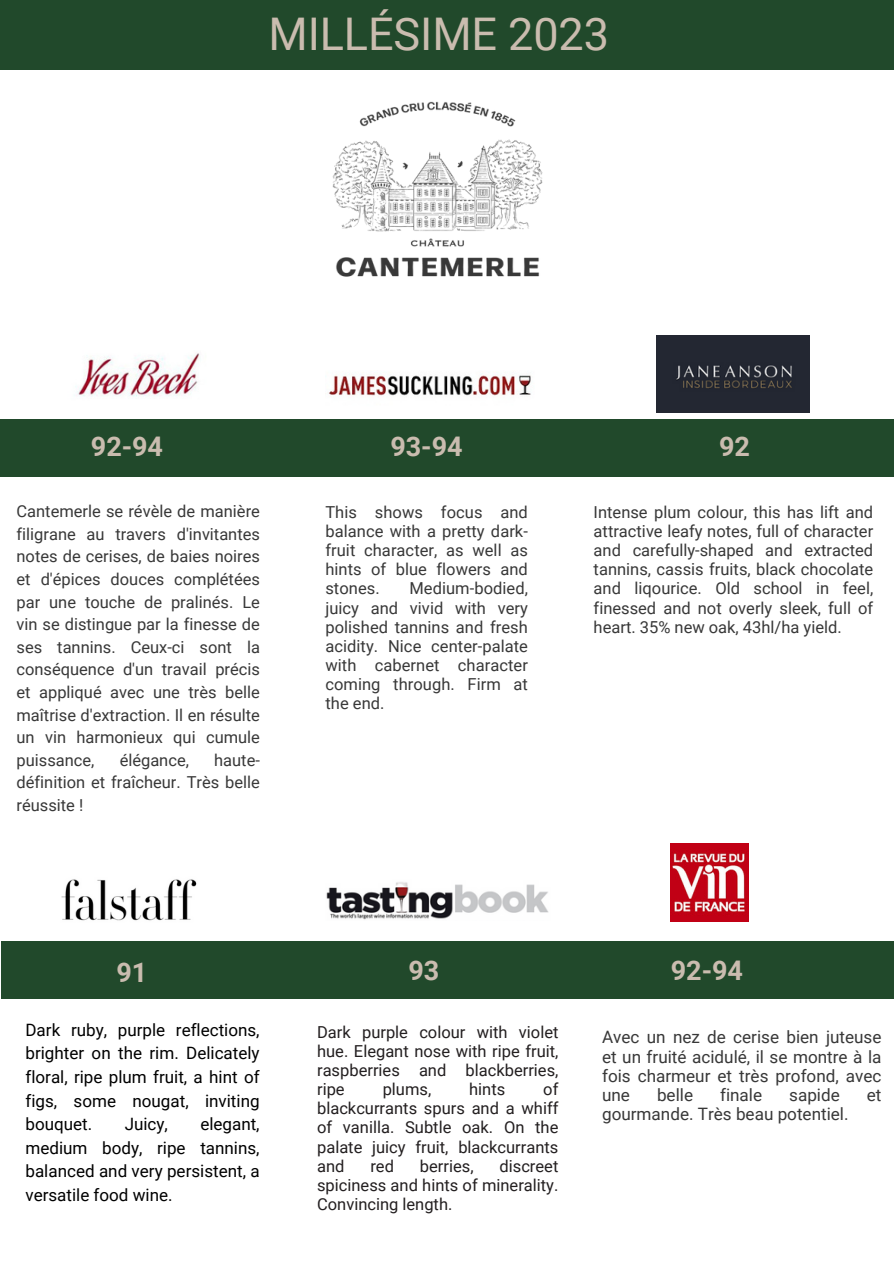
<style>
.page{position:relative;width:894px;height:1264px;background:#fff}
.page>*{position:absolute;margin:0;border:0;box-sizing:border-box;transform-origin:0 0}
.t1{font:45px "Roboto";color:#cabcaf}
.t2{font:700 27px "Roboto";color:#cabcaf}
.t3{font:17.1px/19.2px "Roboto";color:#383838;text-align:justify}
.t4{font:16.95px/23.7px "Roboto";color:#000;text-align:justify}
.t5{font:16.5px/19.2px "Roboto";color:#383838;text-align:justify}
.t6{font:16.5px/19.2px "Roboto";color:#231f20;text-align:justify}
</style>
<div class="page">
<div style="left:0;top:0;width:893px;height:69px;background:#21492b"></div>
<div style="left:0;top:419px;width:893px;height:57px;background:#21492b"></div>
<img style="left:298px;top:69px;width:278px;height:208px">
<div style="left:1px;top:941px;width:892px;height:57px;background:#21492b"></div>
<img style="left:325px;top:373px;width:206px;height:23px">
<img style="left:670px;top:843px;width:78px;height:78px">
<img style="left:74px;top:353px;width:126px;height:44px">
<img style="left:656px;top:335px;width:153px;height:78px">
<img style="left:326px;top:882px;width:223px;height:38px">
<img style="left:61px;top:879px;width:136px;height:42px">
<p class="t1" style="left:268px;top:9px;width:342px">MILLÉSIME 2023</p>
<p class="t2" style="left:91px;top:431px;width:74px">92-94</p>
<p class="t2" style="left:390px;top:431px;width:74px">93-94</p>
<p class="t2" style="left:718px;top:431px;width:32px">92</p>
<p class="t5" style="left:17px;top:500px;width:245px;line-height:22.6px">Cantemerle se révèle de manière filigrane au travers d'invitantes notes de cerises, de baies noires et d'épices douces complétées par une touche de pralinés. Le vin se distingue par la finesse de ses tannins. Ceux-ci sont la conséquence d'un travail précis et appliqué avec une très belle maîtrise d'extraction. Il en résulte un vin harmonieux qui cumule puissance,</p>
<p class="t5" style="left:17px;top:748px;width:245px;line-height:22.6px;text-indent:198px">haute&shy;définition et fraîcheur. Très belle réussite !</p>
<p class="t5" style="left:120px;top:750px;width:71px">élégance,</p>
<h2 class="t5" style="left:325px;top:502px;width:204px">This shows focus and balance with a pretty dark&shy;fruit character, as well as hints of blue flowers and stones.</h2>
<h2 class="t5" style="left:325px;top:579px;width:204px;text-indent:84px">Medium-bodied, juicy and vivid with very polished tannins and fresh acidity. Nice center-palate with cabernet character coming through. Firm at the end.</h2>
<p class="t5" style="left:593px;top:502px;width:281px">Intense plum colour, this has lift and attractive leafy notes, full of character and carefully-shaped and extracted tannins, cassis fruits, black chocolate and liqourice. Old school in feel, finessed and not overly sleek, full of heart. 35% new oak, 43hl/ha yield.</p>
<p class="t2" style="left:116px;top:957px;width:32px">91</p>
<p class="t2" style="left:408px;top:955px;width:32px">93</p>
<p class="t4" style="left:25px;top:1018px;width:235px">Dark ruby, purple reflections, brighter on the rim. Delicately floral, ripe plum fruit, a hint of figs, some nougat, inviting bouquet.</p>
<p class="t4" style="left:25px;top:1112px;width:235px;text-indent:175px">elegant, medium body, ripe tannins, balanced and very persistent, a versatile food wine.</p>
<p class="t4" style="left:125px;top:1112px;width:45px">Juicy,</p>
<p class="t6" style="left:317px;top:1022px;width:243px">Dark purple colour with violet hue. Elegant nose with ripe fruit, raspberries and blackberries, ripe</p>
<p class="t6" style="left:317px;top:1079px;width:243px;text-indent:226px">of blackcurrants spurs and a whiff of vanilla. Subtle oak. On the palate juicy fruit, blackcurrants and</p>
<p class="t6" style="left:382px;top:1079px;width:50px">plums,</p>
<p class="t6" style="left:469px;top:1079px;width:38px">hints</p>
<p class="t6" style="left:317px;top:1156px;width:243px;text-indent:182px">discreet spiciness and hints of minerality.<br>Convincing length.</p>
<p class="t6" style="left:370px;top:1156px;width:25px">red</p>
<p class="t6" style="left:420px;top:1156px;width:55px">berries,</p>
<p class="t2" style="left:670px;top:955px;width:74px">92-94</p>
<h2 class="t3" style="left:602px;top:1027px;width:281px">Avec un nez de cerise bien juteuse et un fruité acidulé, il se montre à la fois charmeur et très profond, avec une</h2>
<h2 class="t3" style="left:656px;top:1085px;width:38px">belle</h2>
<h2 class="t3" style="left:720px;top:1085px;width:44px">finale</h2>
<h2 class="t3" style="left:789px;top:1085px;width:52px">sapide</h2>
<h2 class="t3" style="left:866px;top:1085px;width:16px">et</h2>
<h2 class="t3" style="left:602px;top:1104px;width:248px">gourmande. Très beau potentiel.</h2>
</div>
